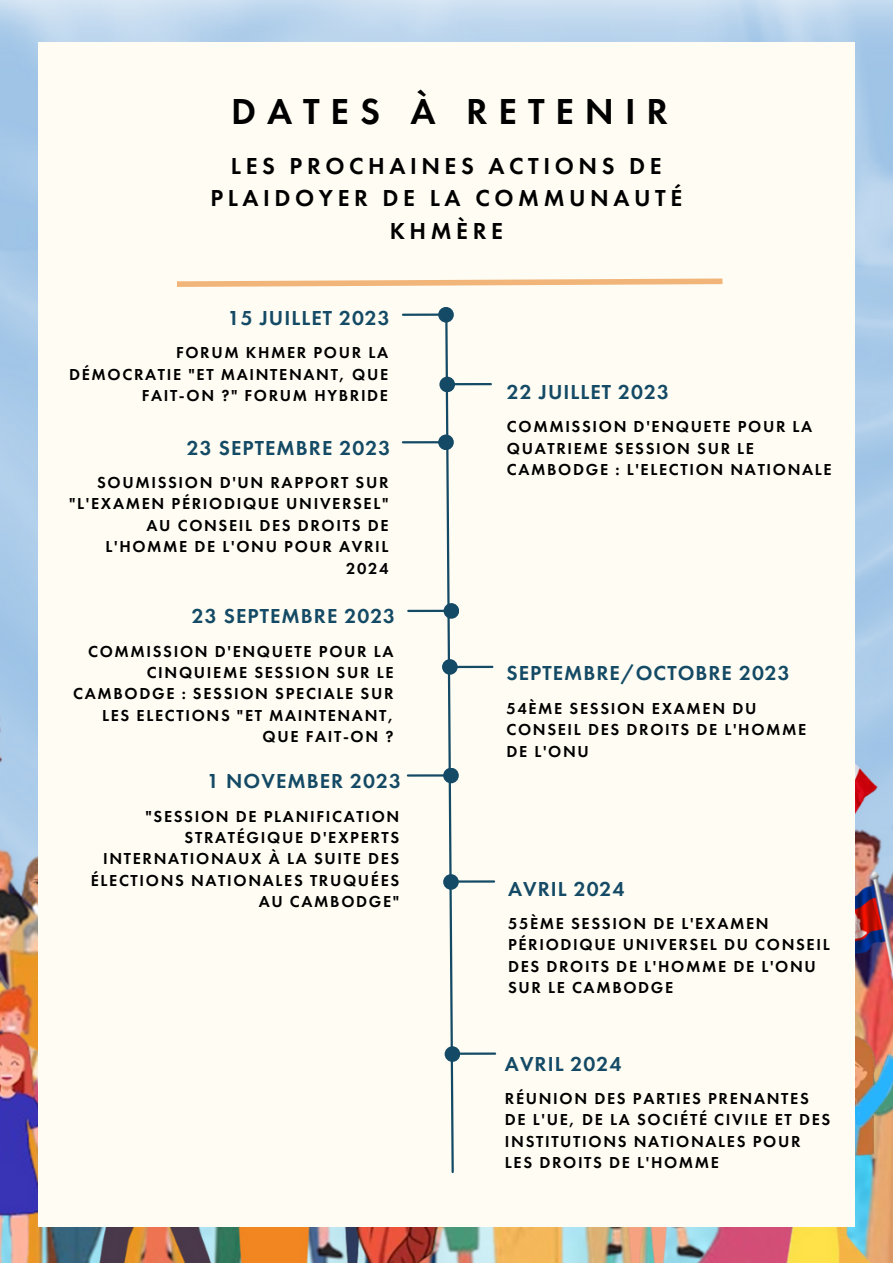
<style>
.page{position:relative;width:893px;height:1264px;background:#fff}
.page>*{position:absolute;margin:0;border:0;box-sizing:border-box;transform-origin:0 0}
.t1{font:600 37.5px "Futura PT";letter-spacing:.29em;color:#000}
.t2{font:600 24px/32.5px "Futura PT";letter-spacing:.19em;color:#000;text-align:center}
.t3{font:600 21px "Futura PT";letter-spacing:.05em;color:#144a65}
.t4{font:600 16.5px/21.3px "Futura PT";letter-spacing:.1em;color:#000;text-align:right}
</style>
<div class="page">
<img style="left:0;top:0;width:892px;height:1262px">
<div style="left:38px;top:42px;width:816px;height:1184px;background:#fffdf3"></div>
<svg style="left:444px;top:317px;width:11px;height:856px"></svg>
<div style="left:438px;top:307px;width:16px;height:15px;background:#144a65;border-radius:50%"></div>
<hr style="left:403px;top:313px;width:40px;height:3px;background:#144a65">
<div style="left:439px;top:376px;width:16px;height:16px;background:#144a65;border-radius:50%"></div>
<hr style="left:448px;top:383px;width:43px;height:2px;background:#144a65">
<div style="left:438px;top:434px;width:16px;height:16px;background:#144a65;border-radius:50%"></div>
<hr style="left:403px;top:441px;width:42px;height:2px;background:#144a65">
<div style="left:442px;top:659px;width:15px;height:15px;background:#144a65;border-radius:50%"></div>
<hr style="left:449px;top:665px;width:43px;height:3px;background:#144a65">
<div style="left:443px;top:767px;width:16px;height:16px;background:#144a65;border-radius:50%"></div>
<hr style="left:408px;top:774px;width:42px;height:2px;background:#144a65">
<div style="left:443px;top:874px;width:16px;height:15px;background:#144a65;border-radius:50%"></div>
<hr style="left:451px;top:880px;width:43px;height:2px;background:#144a65">
<div style="left:444px;top:1046px;width:16px;height:15px;background:#144a65;border-radius:50%"></div>
<hr style="left:452px;top:1052px;width:43px;height:2px;background:#144a65">
<div style="left:443px;top:603px;width:16px;height:15px;background:#144a65;border-radius:50%"></div>
<hr style="left:408px;top:609px;width:43px;height:3px;background:#144a65">
<svg style="left:177px;top:278px;width:546px;height:9px"></svg>
<p class="t1" style="left:231px;top:87px;width:438px">DATES À RETENIR</p>
<p class="t2" style="left:210px;top:149px;width:473px">LES PROCHAINES ACTIONS DE<br>PLAIDOYER DE LA COMMUNAUTÉ<br>KHMÈRE</p>
<p class="t3" style="left:228px;top:304px;width:163px">15 JUILLET 2023</p>
<p class="t4" style="left:69px;top:342px;width:320px">FORUM KHMER POUR LA<br>DÉMOCRATIE "ET MAINTENANT, QUE<br>FAIT-ON ?" FORUM HYBRIDE</p>
<p class="t3" style="left:187px;top:434px;width:205px">23 SEPTEMBRE 2023</p>
<p class="t4" style="left:69px;top:472px;width:321px">SOUMISSION D'UN RAPPORT SUR "L'EXAMEN PÉRIODIQUE UNIVERSEL"<br>AU CONSEIL DES DROITS DE<br>L'HOMME DE L'ONU POUR AVRIL<br>2024</p>
<p class="t3" style="left:192px;top:602px;width:205px">23 SEPTEMBRE 2023</p>
<p class="t4" style="left:73px;top:640px;width:322px">COMMISSION D'ENQUETE POUR LA<br>CINQUIEME SESSION SUR LE<br>CAMBODGE : SESSION SPECIALE SUR<br>LES ELECTIONS "ET MAINTENANT,<br>QUE FAIT-ON ?</p>
<p class="t3" style="left:207px;top:767px;width:195px">1 NOVEMBER 2023</p>
<p class="t4" style="left:91px;top:805px;width:310px">"SESSION DE PLANIFICATION<br>STRATÉGIQUE D'EXPERTS<br>INTERNATIONAUX À LA SUITE DES<br>ÉLECTIONS NATIONALES TRUQUÉES<br>AU CAMBODGE"</p>
<p class="t3" style="left:507px;top:378px;width:163px">22 JUILLET 2023</p>
<p class="t4" style="left:507px;top:416px;width:326px;text-align:left">COMMISSION D'ENQUETE POUR LA<br>QUATRIEME SESSION SUR LE<br>CAMBODGE : L'ELECTION NATIONALE</p>
<p class="t3" style="left:506px;top:660px;width:285px">SEPTEMBRE/OCTOBRE 2023</p>
<p class="t4" style="left:506px;top:697px;width:301px;text-align:left">54ÈME SESSION EXAMEN DU<br>CONSEIL DES DROITS DE L'HOMME<br>DE L'ONU</p>
<p class="t3" style="left:508px;top:875px;width:118px">AVRIL 2024</p>
<p class="t4" style="left:508px;top:912px;width:323px;text-align:left">55ÈME SESSION DE L'EXAMEN<br>PÉRIODIQUE UNIVERSEL DU CONSEIL<br>DES DROITS DE L'HOMME DE L'ONU<br>SUR LE CAMBODGE</p>
<p class="t3" style="left:505px;top:1050px;width:118px">AVRIL 2024</p>
<p class="t4" style="left:505px;top:1087px;width:327px;text-align:left">RÉUNION DES PARTIES PRENANTES<br>DE L'UE, DE LA SOCIÉTÉ CIVILE ET DES<br>INSTITUTIONS NATIONALES POUR<br>LES DROITS DE L'HOMME</p>
</div>
